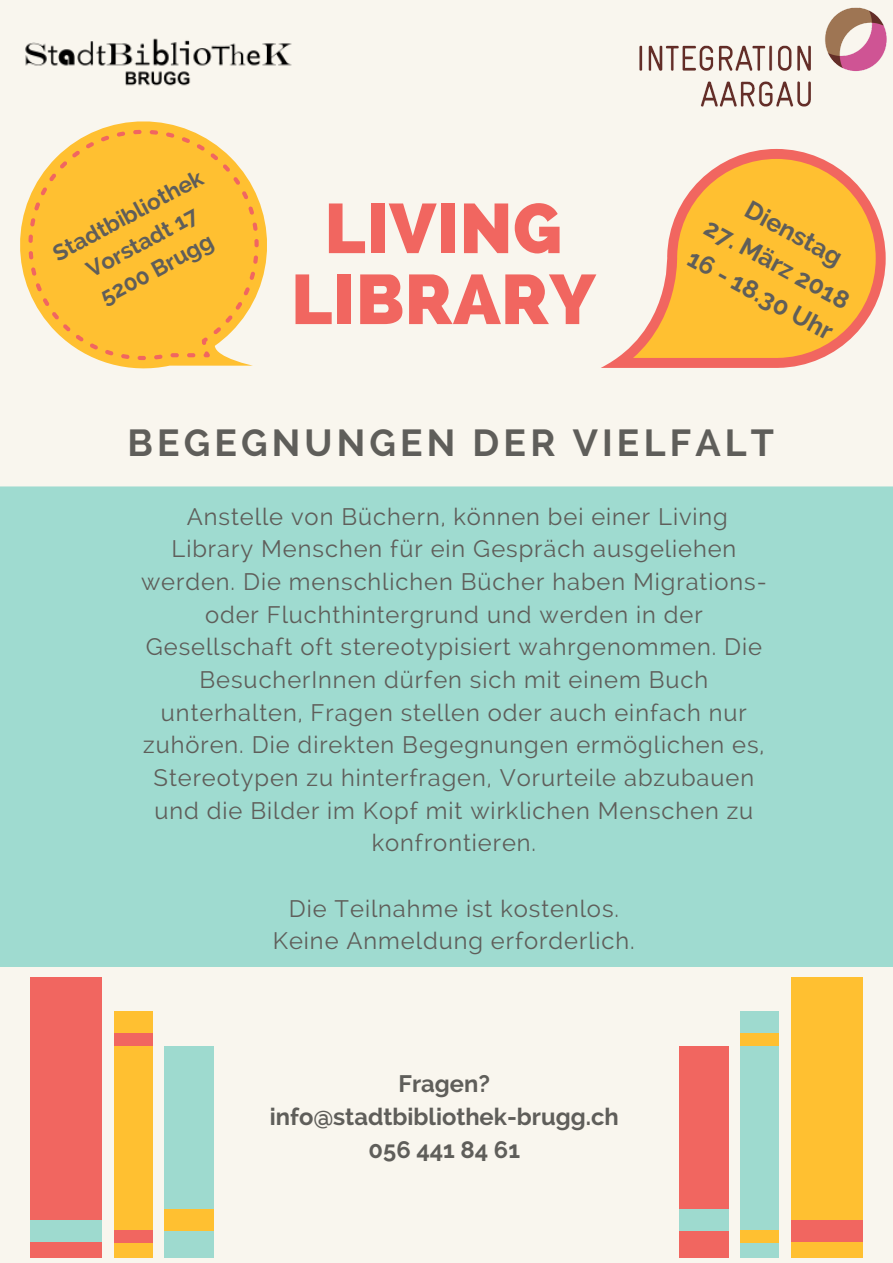
<style>
.page{position:relative;width:893px;height:1263px;background:#f9f6ee}
.page>*{position:absolute;margin:0;border:0;box-sizing:border-box;transform-origin:0 0}
.t1{font:800 69.9px/70.9px "Raleway";letter-spacing:.01em;color:#f16660;text-align:center}
.t2{font:700 37.5px "Raleway";letter-spacing:.11em;color:#5f5e5a}
.t3{font:700 24.9px/35px "Raleway";color:#5f5e5a}
.t4{font:23.7px/32.7px "Raleway";letter-spacing:.04em;color:#5f5e5a;text-align:center}
.t5{font:700 23.7px/32.7px "Raleway";color:#5f5e5a;text-align:center}
.t6{font:700 22.5px/30.5px "Raleway";color:#5f5e5a;text-align:center}
</style>
<div class="page">
<div style="left:0;top:486px;width:893px;height:481px;background:#9fdbd0"></div>
<div style="left:114px;top:1012px;width:39px;height:246px;background:#ffc031"></div>
<div style="left:30px;top:977px;width:72px;height:281px;background:#f16660"></div>
<div style="left:114px;top:1033px;width:39px;height:13px;background:#f16660"></div>
<div style="left:114px;top:1230px;width:39px;height:12px;background:#f16660"></div>
<div style="left:30px;top:1221px;width:72px;height:21px;background:#9edacf"></div>
<div style="left:165px;top:1046px;width:49px;height:212px;background:#9edacf"></div>
<div style="left:165px;top:1209px;width:49px;height:21px;background:#ffc031"></div>
<div style="left:740px;top:1012px;width:38px;height:246px;background:#9edacf"></div>
<div style="left:791px;top:977px;width:71px;height:281px;background:#ffc031"></div>
<div style="left:740px;top:1033px;width:38px;height:13px;background:#ffc031"></div>
<div style="left:740px;top:1230px;width:38px;height:12px;background:#ffc031"></div>
<div style="left:791px;top:1221px;width:71px;height:21px;background:#f16660"></div>
<div style="left:679px;top:1046px;width:49px;height:212px;background:#f16660"></div>
<div style="left:679px;top:1209px;width:49px;height:21px;background:#9edacf"></div>
<img style="left:639px;top:7px;width:248px;height:100px">
<svg style="left:20px;top:121px;width:247px;height:248px;fill:#ffc031"></svg>
<svg style="left:200px;top:336px;width:11px;height:23px"></svg>
<svg style="left:601px;top:149px;width:285px;height:219px;fill:#ffc031"></svg>
<img style="left:25px;top:38px;width:267px;height:48px">
<p class="t6" style="left:47px;top:241px;width:169px;rotate:-28deg">Stadtbibliothek<br>Vorstadt 17<br>5200 Brugg</p>
<h1 class="t1" style="left:291px;top:193px;width:306px">LIVING<br>LIBRARY</h1>
<p class="t3" style="left:756px;top:192px;width:108px;rotate:29deg">Dienstag</p>
<p class="t3" style="left:715px;top:209px;width:163px;rotate:29deg">27. März 2018<br>16 - 18.30 Uhr</p>
<h2 class="t2" style="left:128px;top:421px;width:648px">BEGEGNUNGEN DER VIELFALT</h2>
<p class="t4" style="left:141px;top:500px;width:627px">Anstelle von Büchern, können bei einer Living Library Menschen für ein Gespräch ausgeliehen werden. Die menschlichen Bücher haben Migrations&shy;oder Fluchthintergrund und werden in der Gesellschaft oft stereotypisiert wahrgenommen. Die BesucherInnen dürfen sich mit einem Buch unterhalten, Fragen stellen oder auch einfach nur zuhören. Die direkten Begegnungen ermöglichen es, Stereotypen zu hinterfragen, Vorurteile abzubauen und die Bilder im Kopf mit wirklichen Menschen zu konfrontieren.</p>
<p class="t4" style="left:273px;top:892px;width:363px">Die Teilnahme ist kostenlos.<br>Keine Anmeldung erforderlich.</p>
<p class="t5" style="left:270px;top:1067px;width:350px">Fragen? info@stadtbibliothek-brugg.ch<br>056 441 84 61</p>
</div>
